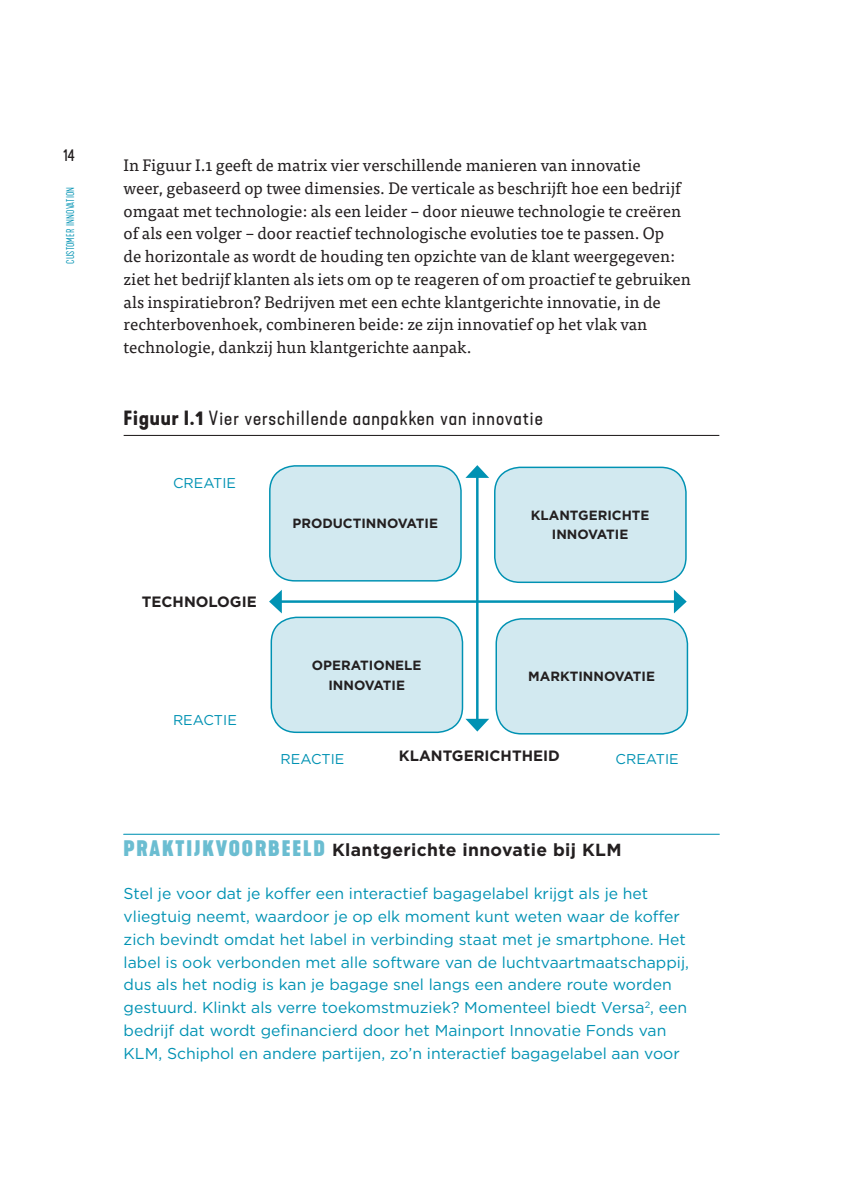
<style>
.page{position:relative;width:843px;height:1190px;background:#fff}
.page>*{position:absolute;margin:0;border:0;box-sizing:border-box;transform-origin:0 0}
.t1{font:expanded 19.25px "Kapra Neue";letter-spacing:.05em;color:#231f20}
.t2{font:700 17.5px "Gotham";letter-spacing:.02em;color:#231f20}
.t3{font:16.62px/22.8px "Tisa Pro";color:#231f20}
.t4{font:16.62px "Kapra Neue";color:#231f20}
.t5{font:15.75px/22.8px "Gotham";color:#0092b3}
.t6{font:700 15.05px "Gotham";color:#231f20}
.t7{font:14.17px "Gotham";color:#0092b3}
.t8{font:700 13.3px/19.2px "Gotham";color:#231f20;text-align:center}
.t9{font:300 10.5px "Kapra Neue";letter-spacing:.02em;color:#0092b3}
.s1{font-weight:700}
.s2{font-family:"Kapra Neue";font-weight:900;font-size:21px;color:#6bbdd1}
</style>
<div class="page">
<hr style="left:124px;top:435px;width:595px;height:1px;background:#231f20">
<hr style="left:124px;top:833px;width:595px;height:2px;background:#0092b3">
<div style="left:496px;top:619px;width:191px;height:115px;background:#d2e9f0;border-radius:25px"></div>
<div style="left:495px;top:618px;width:193px;height:116px;border:1px solid #0092b3;border-radius:25px"></div>
<div style="left:271px;top:617px;width:191px;height:115px;background:#d2e9f0;border-radius:25px"></div>
<div style="left:270px;top:616px;width:193px;height:117px;border:1px solid #0092b3;border-radius:25px"></div>
<div style="left:494px;top:467px;width:191px;height:115px;background:#d2e9f0;border-radius:25px"></div>
<div style="left:494px;top:466px;width:192px;height:117px;border:1px solid #0092b3;border-radius:25px"></div>
<div style="left:270px;top:466px;width:191px;height:115px;background:#d2e9f0;border-radius:25px"></div>
<div style="left:269px;top:465px;width:192px;height:116px;border:1px solid #0092b3;border-radius:25px"></div>
<hr style="left:277px;top:600px;width:401px;height:3px;background:#0092b3">
<svg style="left:673px;top:590px;width:13px;height:23px"></svg>
<svg style="left:269px;top:590px;width:13px;height:23px"></svg>
<hr style="left:476px;top:474px;width:2px;height:249px;background:#0092b3">
<svg style="left:465px;top:465px;width:24px;height:13px"></svg>
<svg style="left:465px;top:719px;width:24px;height:12px"></svg>
<p class="t4" style="left:63px;top:145px;width:13px">14</p>
<p class="t9" style="left:64px;top:264px;width:79px;rotate:-90deg">CUSTOMER INNOVATION</p>
<p class="t3" style="left:124px;top:153px;width:568px">In Figuur I.1 geeft de matrix vier verschillende manieren van innovatie<br>weer, gebaseerd op twee dimensies. De verticale as beschrijft hoe een bedrijf omgaat met technologie: als een leider – door nieuwe technologie te creëren of als een volger – door reactief technologische evoluties toe te passen. Op<br>de horizontale as wordt de houding ten opzichte van de klant weergegeven: ziet het bedrijf klanten als iets om op te reageren of om proactief te gebruiken als inspiratiebron? Bedrijven met een echte klantgerichte innovatie, in de rechterbovenhoek, combineren beide: ze zijn innovatief op het vlak van technologie, dankzij hun klantgerichte aanpak.</p>
<p class="t1" style="left:124px;top:406px;width:420px"><span class="s1">Figuur I.1</span> Vier verschillende aanpakken van innovatie</p>
<p class="t7" style="left:173px;top:473px;width:65px">CREATIE</p>
<p class="t6" style="left:142px;top:591px;width:116px">TECHNOLOGIE</p>
<p class="t7" style="left:173px;top:710px;width:65px">REACTIE</p>
<p class="t8" style="left:292px;top:514px;width:147px">PRODUCTINNOVATIE</p>
<p class="t8" style="left:312px;top:656px;width:111px">OPERATIONELE<br>INNOVATIE</p>
<p class="t8" style="left:530px;top:506px;width:120px">KLANTGERICHTE<br>INNOVATIE</p>
<p class="t8" style="left:528px;top:667px;width:128px">MARKTINNOVATIE</p>
<p class="t6" style="left:399px;top:746px;width:162px">KLANTGERICHTHEID</p>
<p class="t7" style="left:280px;top:750px;width:65px">REACTIE</p>
<p class="t7" style="left:615px;top:750px;width:65px">CREATIE</p>
<p class="t2" style="left:124px;top:838px;width:499px"><span class="s2">PRAKTIJKVOORBEELD</span> Klantgerichte innovatie bij KLM</p>
<p class="t5" style="left:124px;top:882px;width:566px">Stel je voor dat je koffer een interactief bagagelabel krijgt als je het vliegtuig neemt, waardoor je op elk moment kunt weten waar de koffer zich bevindt omdat het label in verbinding staat met je smartphone. Het label is ook verbonden met alle software van de luchtvaartmaatschappij, dus als het nodig is kan je bagage snel langs een andere route worden gestuurd. Klinkt als verre toekomstmuziek? Momenteel biedt Versa<sup>2</sup>, een bedrijf dat wordt gefinancierd door het Mainport Innovatie Fonds van KLM, Schiphol en andere partijen, zo’n interactief bagagelabel aan voor</p>
</div>
